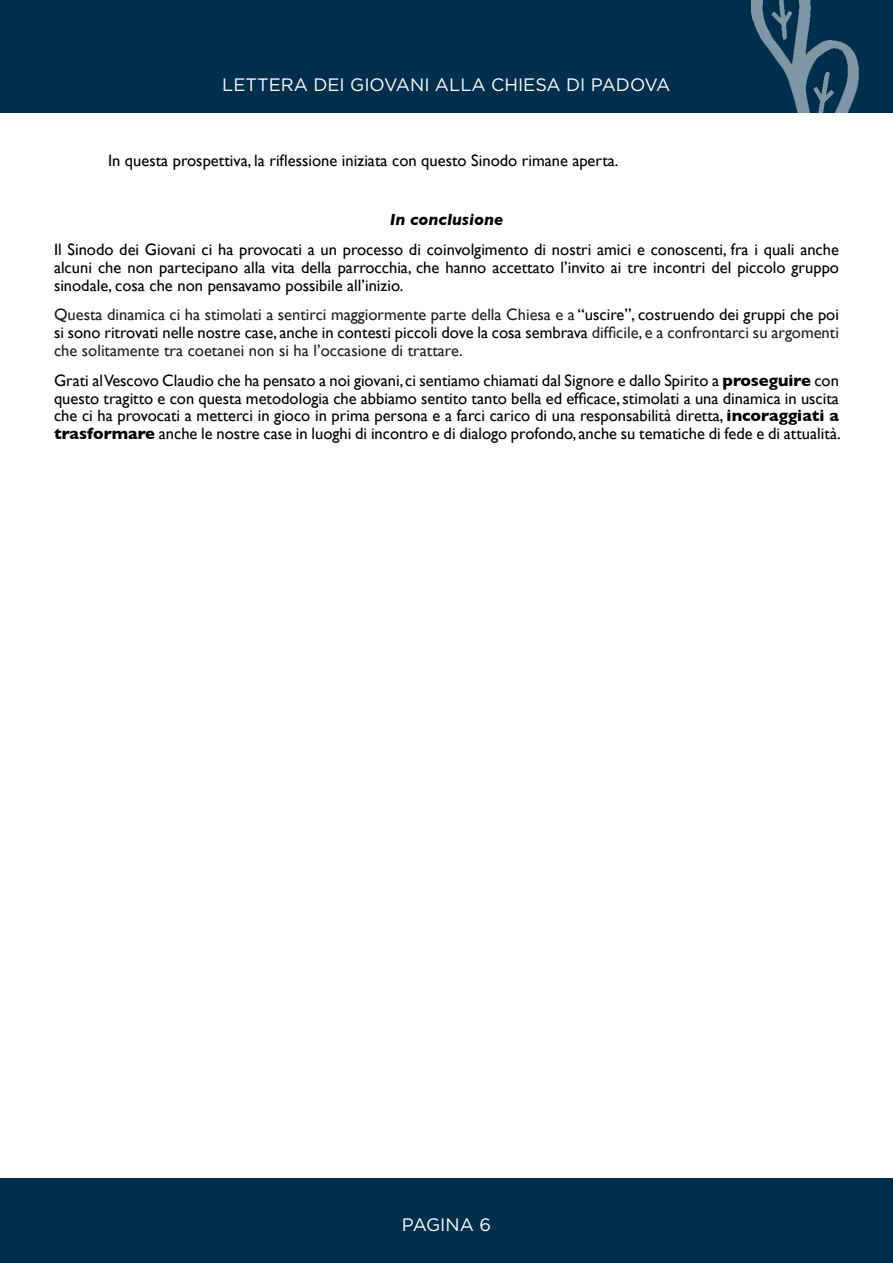
<style>
.page{position:relative;width:893px;height:1263px;background:#fff}
.page>*{position:absolute;margin:0;border:0;box-sizing:border-box;transform-origin:0 0}
.t1{font:18px "Gotham";color:#fff}
.Normale1{font:16.5px/17.9px "Gill Sans";color:#000;text-align:justify}
.Normale1-2{font:16.5px/17.9px "Gill Sans";color:#231f20;text-align:justify}
.Normale1-3{font:italic 700 16.5px "Gill Sans";color:#000}
.s1{color:#000}
.s2{font-weight:700}
</style>
<div class="page">
<div style="left:0;top:0;width:893px;height:113px;background:#002e4d"></div>
<div style="left:0;top:1179px;width:893px;height:84px;background:#002e4d"></div>
<img style="left:751px;top:0;width:108px;height:113px">
<p class="t1" style="left:222px;top:73px;width:450px">LETTERA DEI GIOVANI ALLA CHIESA DI PADOVA</p>
<p class="Normale1" style="left:108px;top:151px;width:512px">In questa prospettiva, la riflessione iniziata con questo Sinodo rimane aperta.</p>
<p class="Normale1-3" style="left:390px;top:210px;width:115px">In conclusione</p>
<p class="Normale1" style="left:54px;top:240px;width:786px">Il Sinodo dei Giovani ci ha provocati a un processo di coinvolgimento di nostri amici e conoscenti, fra i quali anche alcuni che non partecipano alla vita della parrocchia, che hanno accettato l’invito ai tre incontri del piccolo gruppo sinodale, cosa che non pensavamo possibile all’inizio.</p>
<p class="Normale1-2" style="left:54px;top:306px;width:786px">Questa dinamica ci ha stimolati a sentirci maggiormente parte della Chiesa e a <span class="s1">“uscire”, costruendo dei gruppi che poi si sono ritrovati nelle nostre case, anche in contesti piccoli dove la cosa sembrava</span> difficile, e a confrontarci su argomenti che solitamente tra coetanei non si ha l’occasione di trattare.</p>
<p class="Normale1" style="left:54px;top:371px;width:788px">Grati al Vescovo Claudio che ha pensato a noi giovani, ci sentiamo chiamati dal Signore e dallo Spirito a <span class="s2">proseguire</span> con questo tragitto e con questa metodologia che abbiamo sentito tanto bella ed efficace, stimolati a una dinamica in uscita che ci ha provocati a metterci in gioco in prima persona e a farci carico di una responsabilità diretta, <span class="s2">incoraggiati a trasformare</span> anche le nostre case in luoghi di incontro e di dialogo profondo, anche su tematiche di fede e di attualità.</p>
<p class="t1" style="left:402px;top:1213px;width:91px">PAGINA 6</p>
</div>
